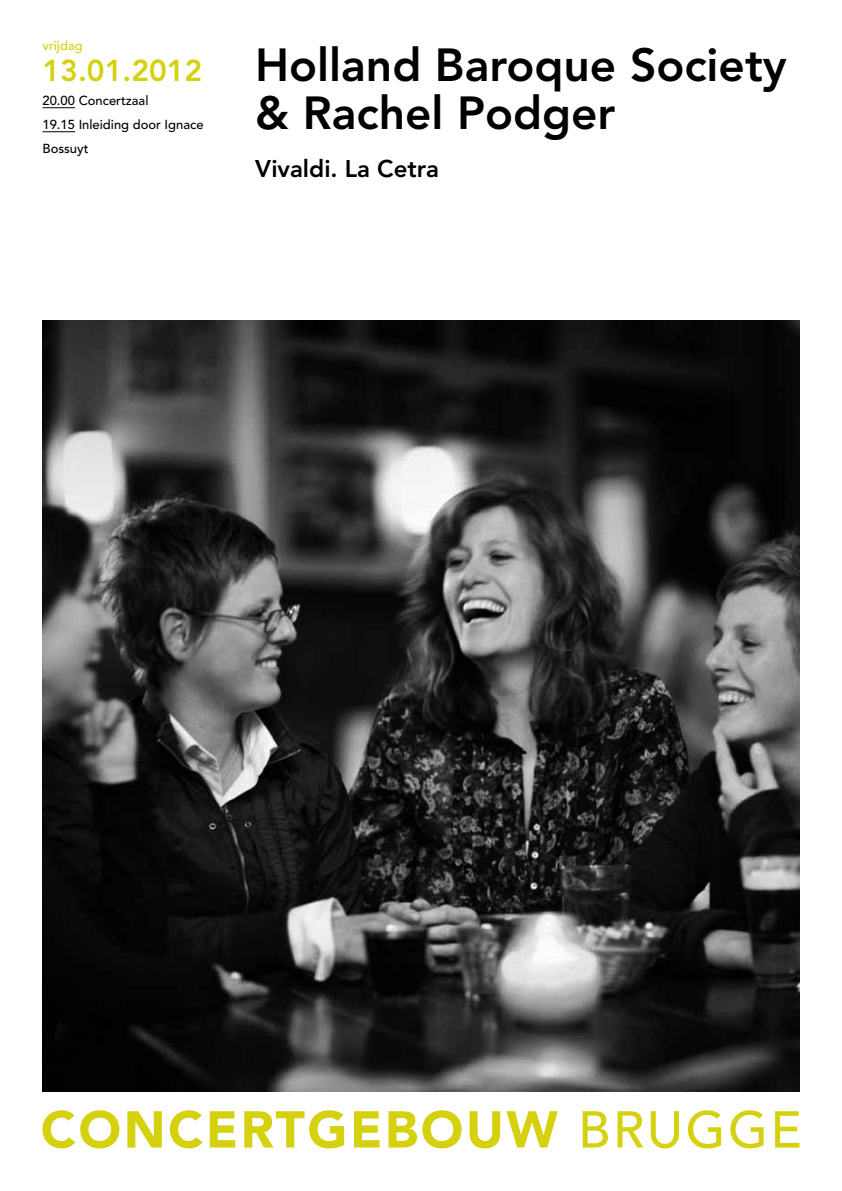
<style>
.page{position:relative;width:842px;height:1191px;background:#fff}
.page>*{position:absolute;margin:0;border:0;box-sizing:border-box;transform-origin:0 0}
.t1{font:800 46px/48px "Avenir LT";color:#000}
.t2{font:800 30px "Avenir LT";color:#d5d10e}
.t3{font:800 24px "Avenir LT";color:#000}
.t4{font:500 13px/24px "Avenir LT";color:#000}
.t5{font:500 13px "Avenir LT";color:#d5d10e}
</style>
<div class="page">
<hr style="left:43px;top:107px;width:32px;height:1px;background:#000">
<hr style="left:43px;top:131px;width:32px;height:1px;background:#000">
<img style="left:43px;top:321px;width:756px;height:770px">
<svg style="left:43px;top:1110px;width:76px;height:38px"></svg>
<svg style="left:127px;top:1111px;width:35px;height:36px"></svg>
<svg style="left:170px;top:1110px;width:33px;height:38px"></svg>
<svg style="left:210px;top:1111px;width:25px;height:36px"></svg>
<svg style="left:244px;top:1110px;width:100px;height:38px"></svg>
<svg style="left:354px;top:1111px;width:26px;height:36px"></svg>
<svg style="left:389px;top:1110px;width:73px;height:38px"></svg>
<svg style="left:470px;top:1111px;width:30px;height:37px"></svg>
<svg style="left:506px;top:1111px;width:52px;height:36px"></svg>
<svg style="left:583px;top:1111px;width:25px;height:36px"></svg>
<svg style="left:618px;top:1111px;width:25px;height:36px"></svg>
<svg style="left:651px;top:1111px;width:28px;height:37px"></svg>
<svg style="left:688px;top:1110px;width:33px;height:38px"></svg>
<svg style="left:730px;top:1110px;width:33px;height:38px"></svg>
<svg style="left:775px;top:1111px;width:24px;height:36px"></svg>
<p class="t5" style="left:43px;top:38px;width:42px">vrijdag</p>
<h2 class="t2" style="left:43px;top:53px;width:161px">13.01.2012</h2>
<p class="t4" style="left:43px;top:89px;width:163px">20.00 Concertzaal<br>19.15 Inleiding door Ignace<br>Bossuyt</p>
<h1 class="t1" style="left:255px;top:41px;width:533px">Holland Baroque Society &amp; Rachel Podger</h1>
<h3 class="t3" style="left:255px;top:154px;width:185px">Vivaldi. La Cetra</h3>
</div>
